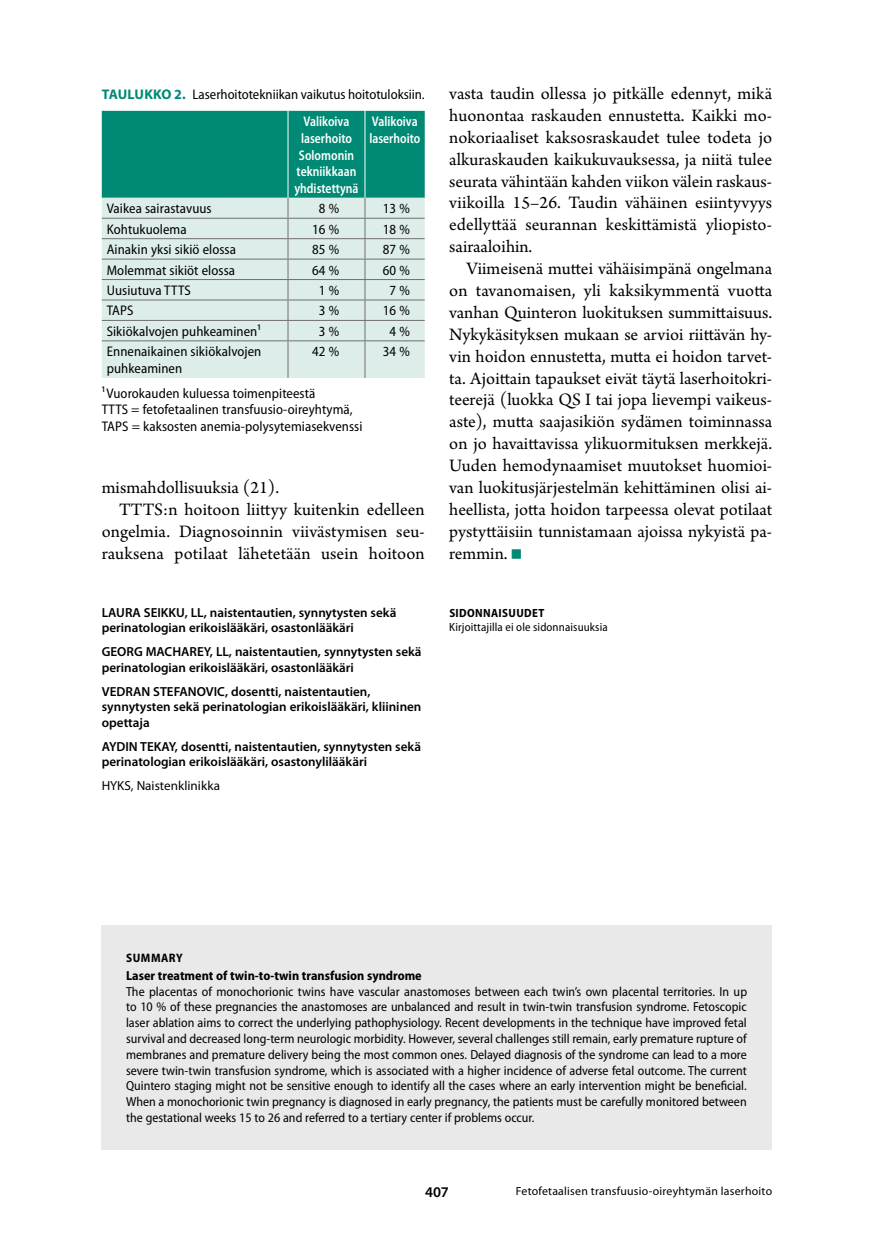
<style>
.page{position:relative;width:874px;height:1241px;background:#fff}
.page>*{position:absolute;margin:0;border:0;box-sizing:border-box;transform-origin:0 0}
.t1{font:42px "Arno Pro";color:#008974}
.t2{font:18.38px/21.9px "Arno Pro";letter-spacing:.005em;color:#000;text-align:justify}
.t3{font:600 14.88px "Myriad Pro";color:#000}
.t4{font:semi-condensed 14px/16.6px "Myriad Pro";letter-spacing:.005em;color:#000}
.t5{font:600 semi-condensed 14px/16.6px "Myriad Pro";color:#fff;text-align:center;scale:.9 1}
.t6{font:semi-condensed 13.12px/15.8px "Myriad Pro";color:#000;text-align:justify}
.t7{font:600 13.12px/15.8px "Myriad Pro";color:#000}
.t8{font:700 semi-condensed 13.12px "Myriad Pro";color:#000}
.t9{font:13.12px "Myriad Pro";color:#000}
.t10{font:700 semi-condensed 12.25px "Myriad Pro";letter-spacing:.04em;color:#000}
.t11{font:11.9px "Myriad Pro";letter-spacing:.02em;color:#000}
.t12{font:semi-condensed 11.9px "Myriad Pro";letter-spacing:.01em;color:#000}
.t13{font:700 semi-condensed 11.9px "Myriad Pro";letter-spacing:.03em;color:#000}
.s1{font-weight:700;font-stretch:normal;color:#008974}
.s2{font-weight:600;color:#fff}
</style>
<div class="page">
<div style="left:102px;top:341px;width:322px;height:37px;background:#ddedea"></div>
<hr style="left:102px;top:340px;width:186px;height:1px;background:#706f6f">
<hr style="left:288px;top:340px;width:77px;height:1px;background:#706f6f">
<hr style="left:287px;top:341px;width:1px;height:37px;background:#706f6f">
<svg style="left:102px;top:111px;width:322px;height:229px;background:#86c3b9"></svg>
<hr style="left:365px;top:340px;width:59px;height:1px;background:#706f6f">
<hr style="left:364px;top:341px;width:1px;height:37px;background:#706f6f">
<div style="left:102px;top:925px;width:669px;height:224px;background:#e9e9e9"></div>
<p class="t4" style="left:303px;top:80px;width:123px;line-height:27.5px;text-indent:-201px"><span class="s1">TAULUKKO 2.</span> Laserhoitotekniikan vaikutus hoitotuloksiin.<br><span class="s2">Valikoiva</span></p>
<p class="t5" style="left:294px;top:130px;width:73px">laserhoito<br>Solomonin tekniikkaan yhdistettynä</p>
<p class="t5" style="left:369px;top:113px;width:58px;text-align:left">Valikoiva laserhoito</p>
<p class="t4" style="left:107px;top:200px;width:106px">Vaikea sairastavuus</p>
<p class="t4" style="left:319px;top:200px;width:22px">8 %</p>
<p class="t4" style="left:382px;top:200px;width:29px">13 %</p>
<p class="t4" style="left:107px;top:220px;width:81px">Kohtukuolema</p>
<p class="t4" style="left:312px;top:220px;width:29px">16 %</p>
<p class="t4" style="left:382px;top:220px;width:29px">18 %</p>
<p class="t4" style="left:107px;top:241px;width:131px">Ainakin yksi sikiö elossa</p>
<p class="t4" style="left:312px;top:241px;width:29px">85 %</p>
<p class="t4" style="left:382px;top:241px;width:29px">87 %</p>
<p class="t4" style="left:107px;top:261px;width:130px">Molemmat sikiöt elossa</p>
<p class="t4" style="left:312px;top:261px;width:29px">64 %</p>
<p class="t4" style="left:382px;top:261px;width:29px">60 %</p>
<p class="t4" style="left:107px;top:282px;width:85px">Uusiutuva TTTS</p>
<p class="t4" style="left:319px;top:282px;width:22px">1 %</p>
<p class="t4" style="left:389px;top:282px;width:22px">7 %</p>
<p class="t4" style="left:107px;top:302px;width:28px">TAPS</p>
<p class="t4" style="left:319px;top:302px;width:22px">3 %</p>
<p class="t4" style="left:382px;top:302px;width:29px">16 %</p>
<p class="t4" style="left:107px;top:323px;width:155px">Sikiökalvojen puhkeaminen1</p>
<p class="t4" style="left:319px;top:323px;width:22px">3 %</p>
<p class="t4" style="left:389px;top:323px;width:22px">4 %</p>
<p class="t4" style="left:107px;top:343px;width:156px">Ennenaikainen sikiökalvojen puhkeaminen</p>
<p class="t4" style="left:312px;top:343px;width:29px">42 %</p>
<p class="t4" style="left:382px;top:343px;width:29px">34 %</p>
<p class="t4" style="left:102px;top:384px;width:262px">1Vuorokauden kuluessa toimenpiteestä<br>TTTS = fetofetaalinen transfuusio-oireyhtymä,<br>TAPS = kaksosten anemia-polysytemiasekvenssi</p>
<p class="t2" style="left:102px;top:477px;width:179px">mismahdollisuuksia (21).</p>
<p class="t2" style="left:119px;top:499px;width:307px">TTTS:n hoitoon liittyy kuitenkin edelleen</p>
<p class="t2" style="left:102px;top:521px;width:324px">ongelmia. Diagnosoinnin viivästymisen seu-</p>
<p class="t2" style="left:102px;top:543px;width:324px">rauksena potilaat lähetetään usein hoitoon</p>
<p class="t7" style="left:102px;top:604px;width:296px">LAURA SEIKKU, LL, naistentautien, synnytysten sekä perinatologian erikoislääkäri, osastonlääkäri</p>
<p class="t7" style="left:102px;top:643px;width:321px">GEORG MACHAREY, LL, naistentautien, synnytysten sekä perinatologian erikoislääkäri, osastonlääkäri</p>
<p class="t7" style="left:102px;top:682px;width:321px">VEDRAN STEFANOVIC, dosentti, naistentautien, synnytysten sekä perinatologian erikoislääkäri, kliininen opettaja</p>
<p class="t7" style="left:102px;top:738px;width:320px">AYDIN TEKAY, dosentti, naistentautien, synnytysten sekä perinatologian erikoislääkäri, osastonylilääkäri</p>
<p class="t9" style="left:102px;top:777px;width:120px">HYKS, Naistenklinikka</p>
<p class="t2" style="left:449px;top:84px;width:324px">vasta taudin ollessa jo pitkälle edennyt, mikä huonontaa raskauden ennustetta. Kaikki mo&shy;nokoriaaliset kaksosraskaudet tulee todeta jo alkuraskauden kaikukuvauksessa, ja niitä tulee seurata vähintään kahden viikon välein raskaus&shy;viikoilla 15–26. Taudin vähäinen esiintyvyys edellyttää seurannan keskittämistä yliopisto&shy;sairaaloihin.</p>
<p class="t2" style="left:449px;top:258px;width:324px;text-indent:17px">Viimeisenä muttei vähäisimpänä ongelmana on tavanomaisen, yli kaksikymmentä vuotta vanhan Quinteron luokituksen summittaisuus.<br>Nykykäsityksen mukaan se arvioi riittävän hy&shy;vin hoidon ennustetta, mutta ei hoidon tarvet&shy;ta. Ajoittain tapaukset eivät täytä laserhoitokri&shy;teerejä (luokka QS I tai jopa lievempi vaikeus&shy;aste), mutta saajasikiön sydämen toiminnassa on jo havaittavissa ylikuormituksen merkkejä.<br>Uuden hemodynaamiset muutokset huomioi&shy;van luokitusjärjestelmän kehittäminen olisi ai&shy;heellista, jotta hoidon tarpeessa olevat potilaat pystyttäisiin tunnistamaan ajoissa nykyistä pa&shy;remmin.</p>
<h1 class="t1" style="left:509px;top:527px;width:15px">■</h1>
<p class="t13" style="left:449px;top:605px;width:96px">SIDONNAISUUDET</p>
<p class="t12" style="left:449px;top:619px;width:160px">Kirjoittajilla ei ole sidonnaisuuksia</p>
<p class="t10" style="left:126px;top:949px;width:58px">SUMMARY</p>
<p class="t8" style="left:126px;top:966px;width:297px">Laser treatment of twin-to-twin transfusion syndrome</p>
<p class="t6" style="left:126px;top:983px;width:622px">The placentas of monochorionic twins have vascular anastomoses between each twin’s own placental territories. In up to 10 % of these pregnancies the anastomoses are unbalanced and result in twin-twin transfusion syndrome. Fetoscopic laser ablation aims to correct the underlying pathophysiology. Recent developments in the technique have improved fetal survival and decreased long-term neurologic morbidity. However, several challenges still remain, early premature rupture of membranes and premature delivery being the most common ones. Delayed diagnosis of the syndrome can lead to a more severe twin-twin transfusion syndrome, which is associated with a higher incidence of adverse fetal outcome. The current Quintero staging might not be sensitive enough to identify all the cases where an early intervention might be beneficial.<br>When a monochorionic twin pregnancy is diagnosed in early pregnancy, the patients must be carefully monitored between the gestational weeks 15 to 26 and referred to a tertiary center if problems occur.</p>
<p class="t3" style="left:425px;top:1182px;width:25px">407</p>
<p class="t11" style="left:515px;top:1183px;width:258px">Fetofetaalisen transfuusio-oireyhtymän laserhoito</p>
</div>
